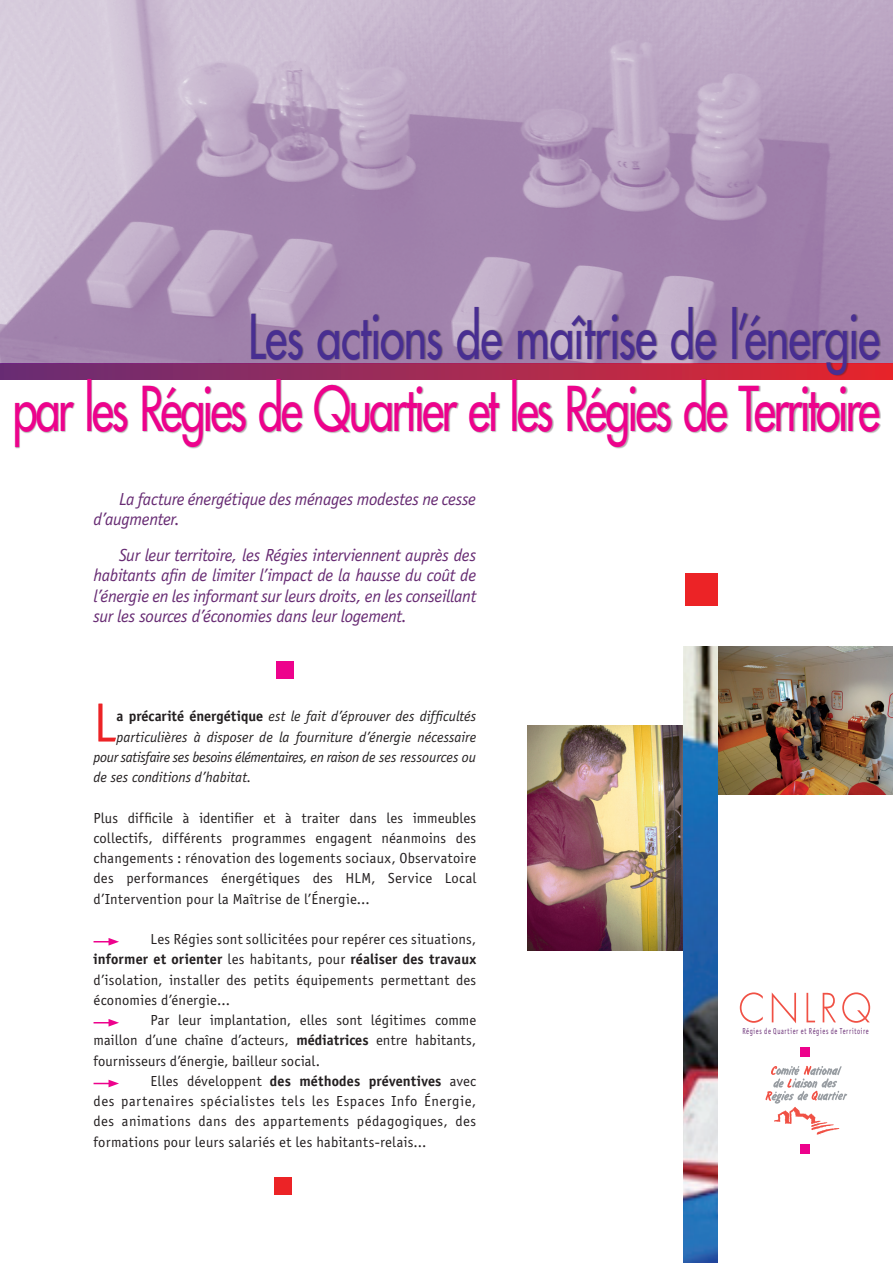
<style>
.page{position:relative;width:893px;height:1263px;background:#fff}
.page>*{position:absolute;margin:0;border:0;box-sizing:border-box;transform-origin:0 0}
.nom_site{font:60px "Futura";letter-spacing:-.06em;color:#ed028c;scale:.75 1}
.nom_site-2{font:60px "Futura";letter-spacing:-.015em;color:#482e91;scale:.75 1}
.Lettrine2{font:57px "Officina Sans";color:#ec2326;scale:.91 1}
.t1{font:italic 18px/20.2px "Officina Sans";letter-spacing:-.015em;color:#672b73}
.t2{font:15px/20.2px "Officina Sans";letter-spacing:.015em;color:#231f20;text-align:justify}
.Lettrine2-2{font:italic 15px "Officina Sans";color:#231f20}
.Lettrine2-3{font:italic 15px "Officina Sans";letter-spacing:-.02em;color:#231f20}
.t3{font:8.85px "Officina Sans";letter-spacing:.105em;color:#672b73;scale:.72 1}
.s1{font-weight:700;font-style:normal}
.s2{font-weight:700}
</style>
<div class="page">
<img style="left:717px;top:646px;width:176px;height:149px">
<img style="left:527px;top:725px;width:156px;height:225px">
<svg style="left:0;top:364px;width:893px;height:15px"></svg>
<img style="left:683px;top:646px;width:34px;height:617px">
<div style="left:685px;top:573px;width:33px;height:32px;background:#ec2326"></div>
<img style="left:0;top:0;width:893px;height:364px">
<div style="left:15px;top:307px;width:866px;height:142px;background:#231f20;opacity:.36"></div>
<svg style="left:94px;top:938px;width:25px;height:7px"></svg>
<svg style="left:94px;top:1019px;width:25px;height:7px"></svg>
<svg style="left:94px;top:1080px;width:25px;height:7px"></svg>
<div style="left:275px;top:1178px;width:17px;height:17px;background:#ec2326"></div>
<div style="left:276px;top:662px;width:17px;height:17px;background:#ed028c"></div>
<svg style="left:765px;top:1066px;width:82px;height:69px"></svg>
<svg style="left:740px;top:992px;width:130px;height:31px"></svg>
<div style="left:800px;top:1047px;width:10px;height:10px;background:#ed028c"></div>
<div style="left:800px;top:1144px;width:10px;height:10px;background:#ed028c"></div>
<p class="nom_site-2" style="left:248px;top:298px;width:844px">Les actions de maîtrise de l’énergie</p>
<p class="nom_site" style="left:13px;top:370px;width:1158px">par les Régies de Quartier et les Régies de Territoire</p>
<p class="t1" style="left:94px;top:489px;width:384px;text-indent:26px">La facture énergétique des ménages modestes ne cesse d’augmenter.</p>
<p class="t1" style="left:94px;top:545px;width:384px;text-align:justify;text-indent:26px">Sur leur territoire, les Régies interviennent auprès des habitants afin de limiter l’impact de la hausse du coût de l’énergie en les informant sur leurs droits, en les conseillant sur les sources d’économies dans leur logement.</p>
<p class="Lettrine2" style="left:94px;top:691px;width:26px">L</p>
<p class="Lettrine2-2" style="left:116px;top:708px;width:361px"><span class="s1">a précarité énergétique</span> est le fait d’éprouver des difficultés</p>
<p class="Lettrine2-2" style="left:116px;top:728px;width:361px">particulières à disposer de la fourniture d’énergie nécessaire</p>
<p class="Lettrine2-3" style="left:94px;top:749px;width:384px">pour satisfaire ses besoins élémentaires, en raison de ses ressources ou</p>
<p class="Lettrine2-2" style="left:94px;top:769px;width:159px">de ses conditions d’habitat.</p>
<p class="t2" style="left:94px;top:808px;width:384px">Plus difficile à identifier et à traiter dans les immeubles collectifs, différents programmes engagent néanmoins des changements : rénovation des logements sociaux, Observatoire des performances énergétiques des HLM, Service Local d’Intervention pour la Maîtrise de l’Énergie…</p>
<p class="t2" style="left:94px;top:929px;width:384px;text-indent:57px">Les Régies sont sollicitées pour repérer ces situations, <span class="s2">informer et orienter</span> les habitants, pour <span class="s2">réaliser des travaux </span>d’isolation, installer des petits équipements permettant des économies d’énergie…</p>
<p class="t2" style="left:94px;top:1010px;width:384px;text-indent:57px">Par leur implantation, elles sont légitimes comme maillon d’une chaîne d’acteurs, <span class="s2">médiatrices</span> entre habitants, fournisseurs d’énergie, bailleur social.</p>
<p class="t2" style="left:94px;top:1071px;width:384px;text-indent:57px">Elles développent <span class="s2">des méthodes préventives</span> avec des partenaires spécialistes tels les Espaces Info Énergie, des animations dans des appartements pédagogiques, des formations pour leurs salariés et les habitants-relais…</p>
<p class="t3" style="left:742px;top:1026px;width:177px">Régies de Quartier et Régies de Territoire</p>
</div>
